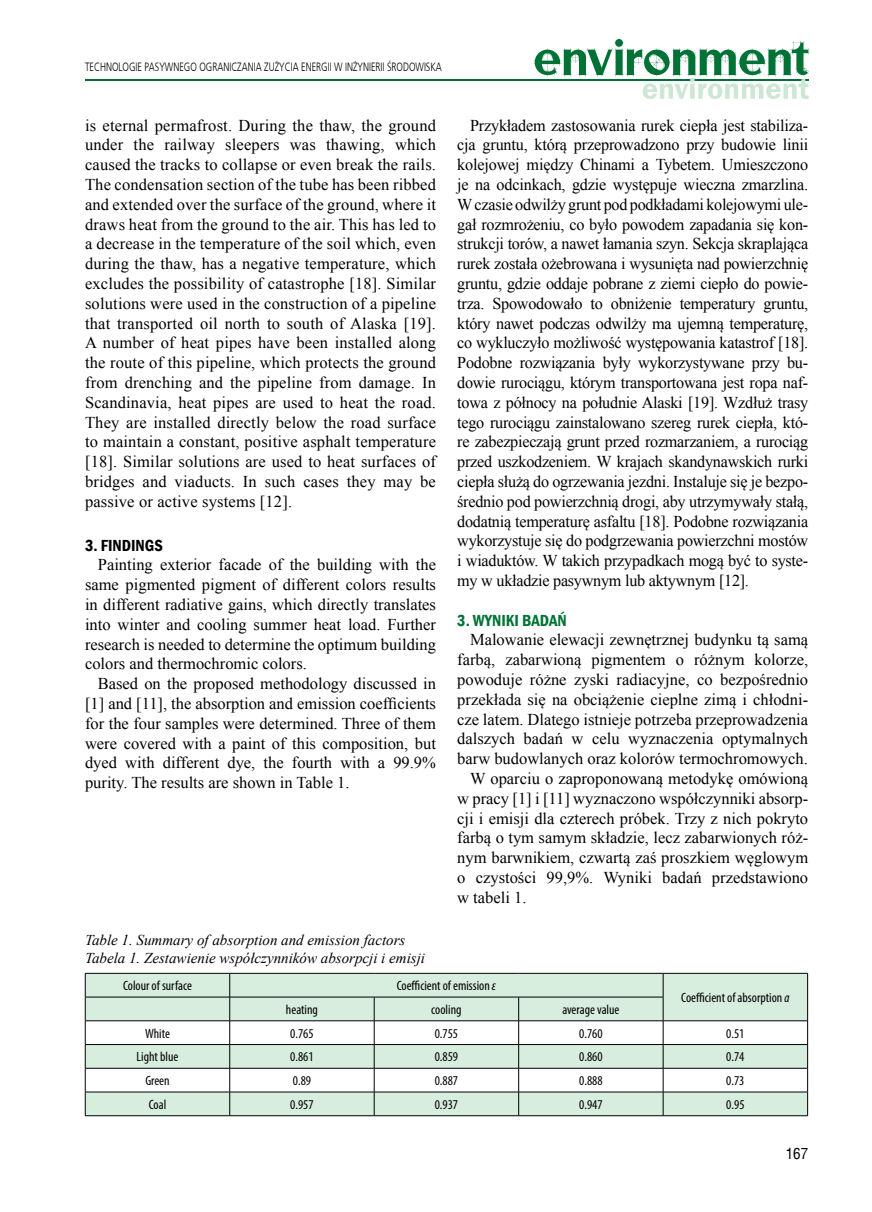
<style>
.page{position:relative;width:872px;height:1212px;background:#fff}
.page>*{position:absolute;margin:0;border:0;box-sizing:border-box;transform-origin:0 0}
.t1{font:16.5px/19.8px "Times New Roman";color:#000;text-align:justify}
.t2{font:600 condensed 16.5px "Franklin Gothic";color:#007336}
.t3{font:600 condensed 16.5px "Franklin Gothic";color:#000}
.t4{font:italic 15px/18px "Times New Roman";color:#000}
.t5{font:15px "Switzerland Condensed";color:#000}
.t6{font:condensed 13.5px "Myriad Pro";color:#000}
.t7{font:12px "Frutiger Light Cn";color:#000}
.s1{font-style:italic}
</style>
<div class="page">
<hr style="left:85px;top:80px;width:723px;height:1px;background:#007236">
<svg style="left:533px;top:38px;width:277px;height:61px"></svg>
<svg style="left:86px;top:974px;width:721px;height:141px;fill:#d7eddd"></svg>
<hr style="left:85px;top:973px;width:145px;height:1px;background:#000">
<hr style="left:230px;top:973px;width:144px;height:1px;background:#000">
<hr style="left:374px;top:973px;width:144px;height:1px;background:#000">
<hr style="left:518px;top:973px;width:145px;height:1px;background:#000">
<hr style="left:663px;top:973px;width:144px;height:1px;background:#000">
<hr style="left:85px;top:997px;width:145px;height:1px;background:#000">
<hr style="left:230px;top:997px;width:144px;height:1px;background:#000">
<hr style="left:374px;top:997px;width:144px;height:1px;background:#000">
<hr style="left:518px;top:997px;width:145px;height:1px;background:#000">
<hr style="left:85px;top:1020px;width:145px;height:1px;background:#000">
<hr style="left:230px;top:1020px;width:144px;height:1px;background:#000">
<hr style="left:374px;top:1020px;width:144px;height:1px;background:#000">
<hr style="left:518px;top:1020px;width:145px;height:1px;background:#000">
<hr style="left:663px;top:1020px;width:144px;height:1px;background:#000">
<hr style="left:85px;top:1044px;width:145px;height:1px;background:#000">
<hr style="left:230px;top:1044px;width:144px;height:1px;background:#000">
<hr style="left:374px;top:1044px;width:144px;height:1px;background:#000">
<hr style="left:518px;top:1044px;width:145px;height:1px;background:#000">
<hr style="left:663px;top:1044px;width:144px;height:1px;background:#000">
<hr style="left:85px;top:1068px;width:145px;height:1px;background:#000">
<hr style="left:230px;top:1068px;width:144px;height:1px;background:#000">
<hr style="left:374px;top:1068px;width:144px;height:1px;background:#000">
<hr style="left:518px;top:1068px;width:145px;height:1px;background:#000">
<hr style="left:663px;top:1068px;width:144px;height:1px;background:#000">
<hr style="left:85px;top:1092px;width:145px;height:1px;background:#000">
<svg style="left:85px;top:973px;width:1px;height:142px"></svg>
<hr style="left:230px;top:1092px;width:144px;height:1px;background:#000">
<svg style="left:229px;top:973px;width:1px;height:142px"></svg>
<hr style="left:374px;top:1092px;width:144px;height:1px;background:#000">
<svg style="left:374px;top:997px;width:1px;height:118px"></svg>
<hr style="left:518px;top:1092px;width:145px;height:1px;background:#000">
<svg style="left:518px;top:997px;width:1px;height:118px"></svg>
<hr style="left:663px;top:1092px;width:144px;height:1px;background:#000">
<svg style="left:663px;top:973px;width:1px;height:142px"></svg>
<svg style="left:807px;top:973px;width:1px;height:142px"></svg>
<hr style="left:85px;top:1115px;width:145px;height:1px;background:#000">
<hr style="left:230px;top:1115px;width:144px;height:1px;background:#000">
<hr style="left:374px;top:1115px;width:144px;height:1px;background:#000">
<hr style="left:518px;top:1115px;width:145px;height:1px;background:#000">
<hr style="left:663px;top:1115px;width:144px;height:1px;background:#000">
<p class="t7" style="left:85px;top:61px;width:358px">TECHNOLOGIE PASYWNEGO OGRANICZANIA ZUŻYCIA ENERGII W INŻYNIERII ŚRODOWISKA</p>
<p class="t1" style="left:85px;top:115px;width:352px">is eternal permafrost. During the thaw, the ground under the railway sleepers was thawing, which caused the tracks to collapse or even break the rails.<br>The condensation section of the tube has been ribbed and extended over the surface of the ground, where it draws heat from the ground to the air. This has led to a decrease in the temperature of the soil which, even during the thaw, has a negative temperature, which excludes the possibility of catastrophe [18]. Similar solutions were used in the construction of a pipeline that transported oil north to south of Alaska [19].<br>A number of heat pipes have been installed along the route of this pipeline, which protects the ground from drenching and the pipeline from damage. In Scandinavia, heat pipes are used to heat the road.<br>They are installed directly below the road surface to maintain a constant, positive asphalt temperature [18]. Similar solutions are used to heat surfaces of bridges and viaducts. In such cases they may be passive or active systems [12].</p>
<p class="t3" style="left:85px;top:534px;width:32px">3. FINDINGS</p>
<p class="t1" style="left:85px;top:555px;width:352px;text-indent:13px">Painting exterior facade of the building with the same pigmented pigment of different colors results in different radiative gains, which directly translates into winter and cooling summer heat load. Further research is needed to determine the optimum building colors and thermochromic colors.</p>
<p class="t1" style="left:85px;top:673px;width:352px;text-indent:13px">Based on the proposed methodology discussed in [1] and [11], the absorption and emission coefficients for the four samples were determined. Three of them were covered with a paint of this composition, but dyed with different dye, the fourth with a 99.9% purity. The results are shown in Table 1.</p>
<p class="t1" style="left:457px;top:115px;width:352px;text-indent:13px">Przykładem zastosowania rurek ciepła jest stabiliza&shy;cja gruntu, którą przeprowadzono przy budowie linii kolejowej między Chinami a Tybetem. Umieszczono je na odcinkach, gdzie występuje wieczna zmarzlina.<br>W czasie odwilży grunt pod podkładami kolejowymi ule&shy;gał rozmrożeniu, co było powodem zapadania się kon&shy;strukcji torów, a nawet łamania szyn. Sekcja skraplająca rurek została ożebrowana i wysunięta nad powierzchnię gruntu, gdzie oddaje pobrane z ziemi ciepło do powie&shy;trza. Spowodowało to obniżenie temperatury gruntu, który nawet podczas odwilży ma ujemną temperaturę, co wykluczyło możliwość występowania katastrof [18].<br>Podobne rozwiązania były wykorzystywane przy bu&shy;dowie rurociągu, którym transportowana jest ropa naf&shy;towa z północy na południe Alaski [19]. Wzdłuż trasy tego rurociągu zainstalowano szereg rurek ciepła, któ&shy;re zabezpieczają grunt przed rozmarzaniem, a rurociąg przed uszkodzeniem. W krajach skandynawskich rurki ciepła służą do ogrzewania jezdni. Instaluje się je bezpo&shy;średnio pod powierzchnią drogi, aby utrzymywały stałą, dodatnią temperaturę asfaltu [18]. Podobne rozwiązania wykorzystuje się do podgrzewania powierzchni mostów i wiaduktów. W takich przypadkach mogą być to syste&shy;my w układzie pasywnym lub aktywnym [12].</p>
<p class="t2" style="left:457px;top:609px;width:36px">3. WYNIKI</p>
<p class="t2" style="left:522px;top:609px;width:10px">BADA</p>
<p class="t2" style="left:557px;top:609px;width:11px">Ń</p>
<p class="t1" style="left:470px;top:630px;width:340px">Malowanie elewacji zewnętrznej budynku tą samą</p>
<p class="t1" style="left:457px;top:649px;width:352px">farbą, zabarwioną pigmentem o różnym kolorze,</p>
<p class="t1" style="left:457px;top:669px;width:352px">powoduje różne zyski radiacyjne, co bezpośrednio</p>
<p class="t1" style="left:457px;top:689px;width:352px">przekłada się na obciążenie cieplne zimą i chłodni-</p>
<p class="t1" style="left:457px;top:709px;width:352px">cze latem. Dlatego istnieje potrzeba przeprowadzenia</p>
<p class="t1" style="left:457px;top:729px;width:352px">dalszych badań w celu wyznaczenia optymalnych</p>
<p class="t1" style="left:457px;top:748px;width:352px">barw budowlanych oraz kolorów termochromowych.</p>
<p class="t1" style="left:470px;top:768px;width:340px">W oparciu o zaproponowaną metodykę omówioną</p>
<p class="t1" style="left:457px;top:788px;width:352px">w pracy [1] i [11] wyznaczono współczynniki absorp-</p>
<p class="t1" style="left:457px;top:808px;width:352px">cji i emisji dla czterech próbek. Trzy z nich pokryto</p>
<p class="t1" style="left:457px;top:828px;width:352px">farbą o tym samym składzie, lecz zabarwionych róż-</p>
<p class="t1" style="left:457px;top:847px;width:352px">nym barwnikiem, czwartą zaś proszkiem węglowym</p>
<p class="t1" style="left:457px;top:867px;width:352px">o czystości 99,9%. Wyniki badań przedstawiono</p>
<p class="t1" style="left:457px;top:887px;width:71px">w tabeli 1.</p>
<p class="t4" style="left:85px;top:930px;width:341px">Table 1. Summary of absorption and emission factors<br>Tabela 1. Zestawienie współczynników absorpcji i emisji</p>
<p class="t6" style="left:123px;top:977px;width:70px">Colour of surface</p>
<p class="t6" style="left:397px;top:977px;width:101px">Coefficient of emission <span class="s1">ε</span></p>
<p class="t6" style="left:286px;top:1001px;width:33px">heating</p>
<p class="t6" style="left:431px;top:1001px;width:32px">cooling</p>
<p class="t6" style="left:562px;top:1001px;width:59px">average value</p>
<p class="t6" style="left:681px;top:989px;width:110px">Coefficient of absorption <span class="s1">α</span></p>
<p class="t6" style="left:145px;top:1025px;width:26px">White</p>
<p class="t6" style="left:290px;top:1025px;width:25px">0.765</p>
<p class="t6" style="left:435px;top:1025px;width:25px">0.755</p>
<p class="t6" style="left:579px;top:1025px;width:25px">0.760</p>
<p class="t6" style="left:726px;top:1025px;width:20px">0.51</p>
<p class="t6" style="left:137px;top:1049px;width:43px">Light blue</p>
<p class="t6" style="left:290px;top:1049px;width:25px">0.861</p>
<p class="t6" style="left:435px;top:1049px;width:25px">0.859</p>
<p class="t6" style="left:579px;top:1049px;width:25px">0.860</p>
<p class="t6" style="left:726px;top:1049px;width:20px">0.74</p>
<p class="t6" style="left:145px;top:1072px;width:26px">Green</p>
<p class="t6" style="left:293px;top:1072px;width:20px">0.89</p>
<p class="t6" style="left:435px;top:1072px;width:25px">0.887</p>
<p class="t6" style="left:579px;top:1072px;width:25px">0.888</p>
<p class="t6" style="left:726px;top:1072px;width:20px">0.73</p>
<p class="t6" style="left:149px;top:1096px;width:19px">Coal</p>
<p class="t6" style="left:290px;top:1096px;width:25px">0.957</p>
<p class="t6" style="left:435px;top:1096px;width:25px">0.937</p>
<p class="t6" style="left:579px;top:1096px;width:25px">0.947</p>
<p class="t6" style="left:726px;top:1096px;width:20px">0.95</p>
<p class="t5" style="left:785px;top:1145px;width:24px">167</p>
</div>
